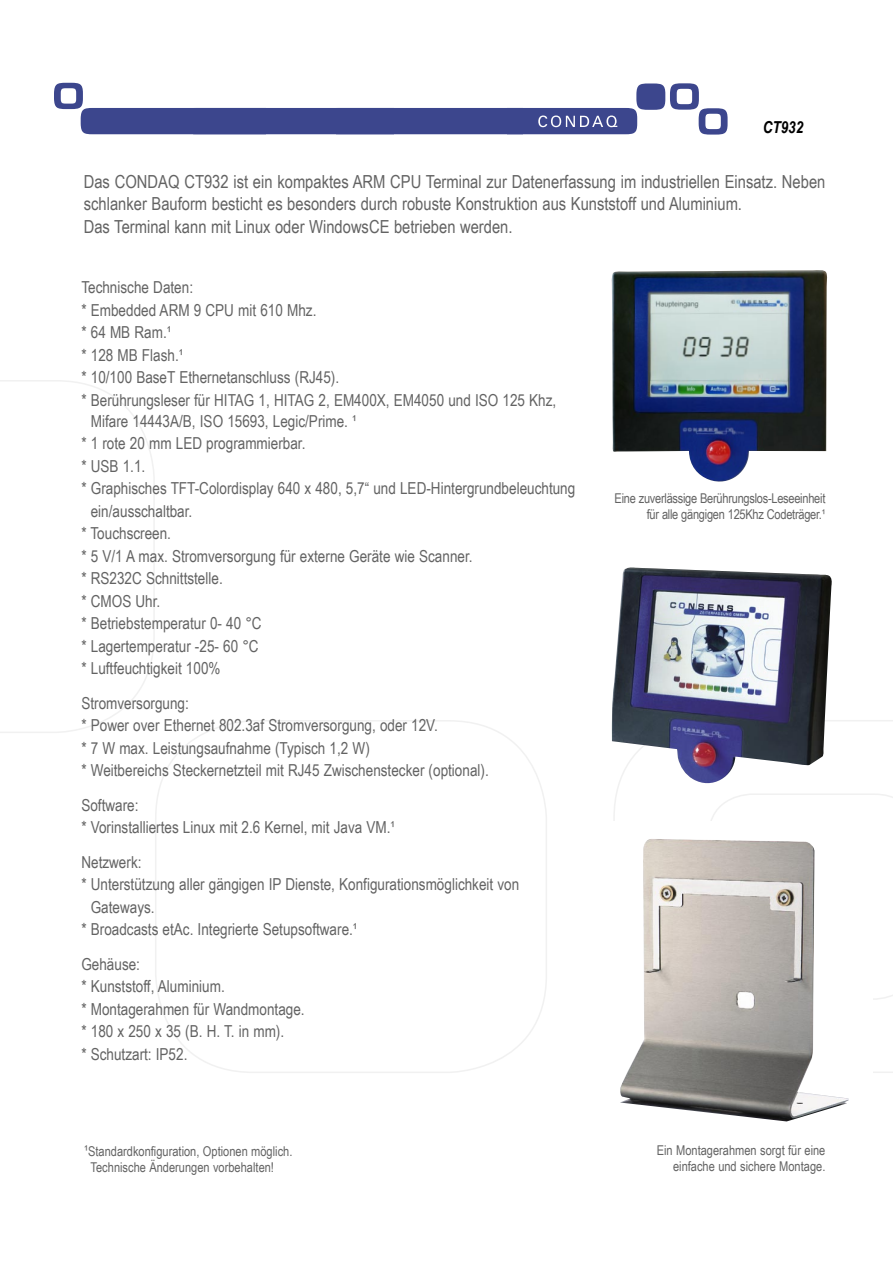
<style>
.page{position:relative;width:893px;height:1263px;background:#fff}
.page>*{position:absolute;margin:0;border:0;box-sizing:border-box;transform-origin:0 0}
.t1{font:18px/21.6px "Arial Narrow";color:#636363}
.t2{font:16.5px/22.5px "Arial Narrow";color:#636363}
.t3{font:italic 700 16.5px "Arial Narrow";color:#000}
.t4{font:13.5px "Arial Narrow";color:#636363}
.t5{font:13.5px "Arial Narrow";letter-spacing:-.02em;color:#636363}
.s1{font-size:15px}
</style>
<div class="page">
<svg style="left:155px;top:720px;width:392px;height:352px"></svg>
<svg style="left:0;top:380px;width:156px;height:352px"></svg>
<img style="left:620px;top:839px;width:228px;height:282px">
<svg style="left:54px;top:83px;width:674px;height:52px"></svg>
<img style="left:611px;top:567px;width:221px;height:223px">
<img style="left:611px;top:270px;width:217px;height:212px">
<p class="t3" style="left:763px;top:115px;width:42px">CT932</p>
<p class="t1" style="left:84px;top:170px;width:743px">Das CONDAQ CT932 ist ein kompaktes ARM CPU Terminal zur Datenerfassung im industriellen Einsatz. Neben schlanker Bauform besticht es besonders durch robuste Konstruktion aus Kunststoff und Aluminium.</p>
<p class="t1" style="left:84px;top:215px;width:430px">Das Terminal kann mit Linux oder WindowsCE betrieben werden.</p>
<p class="t2" style="left:81px;top:275px;width:113px">Technische Daten:</p>
<p class="t2" style="left:81px;top:298px;width:237px">* Embedded ARM 9 CPU mit 610 Mhz.</p>
<p class="t2" style="left:81px;top:320px;width:91px">* 64 MB Ram.¹</p>
<p class="t2" style="left:81px;top:343px;width:103px">* 128 MB Flash.¹</p>
<p class="t2" style="left:81px;top:365px;width:259px">* 10/100 BaseT Ethernetanschluss (RJ45).</p>
<p class="t2" style="left:91px;top:389px;width:467px;line-height:21px;text-indent:-9px">* Berührungsleser für HITAG 1, HITAG 2, EM400X, EM4050 und ISO 125 Khz,<br>Mifare 14443A/B, ISO 15693, Legic/Prime. ¹</p>
<p class="t2" style="left:81px;top:431px;width:226px">* 1 rote 20 mm LED programmierbar.</p>
<p class="t2" style="left:81px;top:454px;width:65px">* USB 1.1.</p>
<p class="t2" style="left:91px;top:476px;width:486px;text-indent:-9px">* Graphisches TFT-Colordisplay 640 x 480, 5,7“ und LED-Hintergrundbeleuchtung ein/ausschaltbar.</p>
<p class="t2" style="left:81px;top:521px;width:91px">* Touchscreen.</p>
<p class="t2" style="left:81px;top:544px;width:393px">* 5 V/1 A max. Stromversorgung für externe Geräte wie Scanner.</p>
<p class="t2" style="left:81px;top:566px;width:143px">* RS232C Schnittstelle.</p>
<p class="t2" style="left:81px;top:589px;width:80px">* CMOS Uhr.</p>
<p class="t2" style="left:81px;top:611px;width:182px">* Betriebstemperatur 0- 40 °C</p>
<p class="t2" style="left:81px;top:634px;width:179px">* Lagertemperatur -25- 60 °C</p>
<p class="t2" style="left:81px;top:656px;width:141px">* Luftfeuchtigkeit 100%</p>
<p class="t2" style="left:81px;top:691px;width:109px">Stromversorgung:</p>
<p class="t2" style="left:81px;top:713px;width:358px">* Power over Ethernet 802.3af Stromversorgung, oder 12V.</p>
<p class="t2" style="left:81px;top:736px;width:290px">* 7 W max. Leistungsaufnahme (Typisch 1,2 W)</p>
<p class="t2" style="left:81px;top:758px;width:409px">* Weitbereichs Steckernetzteil mit RJ45 Zwischenstecker (optional).</p>
<p class="t2" style="left:81px;top:793px;width:59px">Software:</p>
<p class="t2" style="left:81px;top:815px;width:315px">* Vorinstalliertes Linux mit 2.6 Kernel, mit Java VM.¹</p>
<p class="t2" style="left:81px;top:850px;width:62px">Netzwerk:</p>
<p class="t2" style="left:91px;top:872px;width:430px;text-indent:-9px">* Unterstützung aller gängigen IP Dienste, Konfigurationsmöglichkeit von<br>Gateways.</p>
<p class="t2" style="left:81px;top:917px;width:278px">* Broadcasts etAc. Integrierte Setupsoftware.¹</p>
<p class="t2" style="left:81px;top:952px;width:60px">Gehäuse:</p>
<p class="t2" style="left:81px;top:974px;width:145px">* Kunststoff, Aluminium.</p>
<p class="t2" style="left:81px;top:997px;width:225px">* Montagerahmen für Wandmontage.</p>
<p class="t2" style="left:81px;top:1019px;width:204px">* 180 x 250 x 35 (B. H. T. in mm).</p>
<p class="t2" style="left:81px;top:1042px;width:108px">* Schutzart: IP52.</p>
<p class="t4" style="left:84px;top:1141px;width:210px"><span class="s1">¹</span>Standardkonfiguration, Optionen möglich.</p>
<p class="t4" style="left:91px;top:1157px;width:185px">Technische Änderungen vorbehalten!</p>
<p class="t5" style="left:615px;top:489px;width:212px">Eine zuverlässige Berührungslos-Leseeinheit</p>
<p class="t5" style="left:647px;top:505px;width:180px">für alle gängigen 125Khz Codeträger.¹</p>
<p class="t4" style="left:657px;top:1140px;width:170px">Ein Montagerahmen sorgt für eine</p>
<p class="t4" style="left:673px;top:1156px;width:154px">einfache und sichere Montage.</p>
</div>
